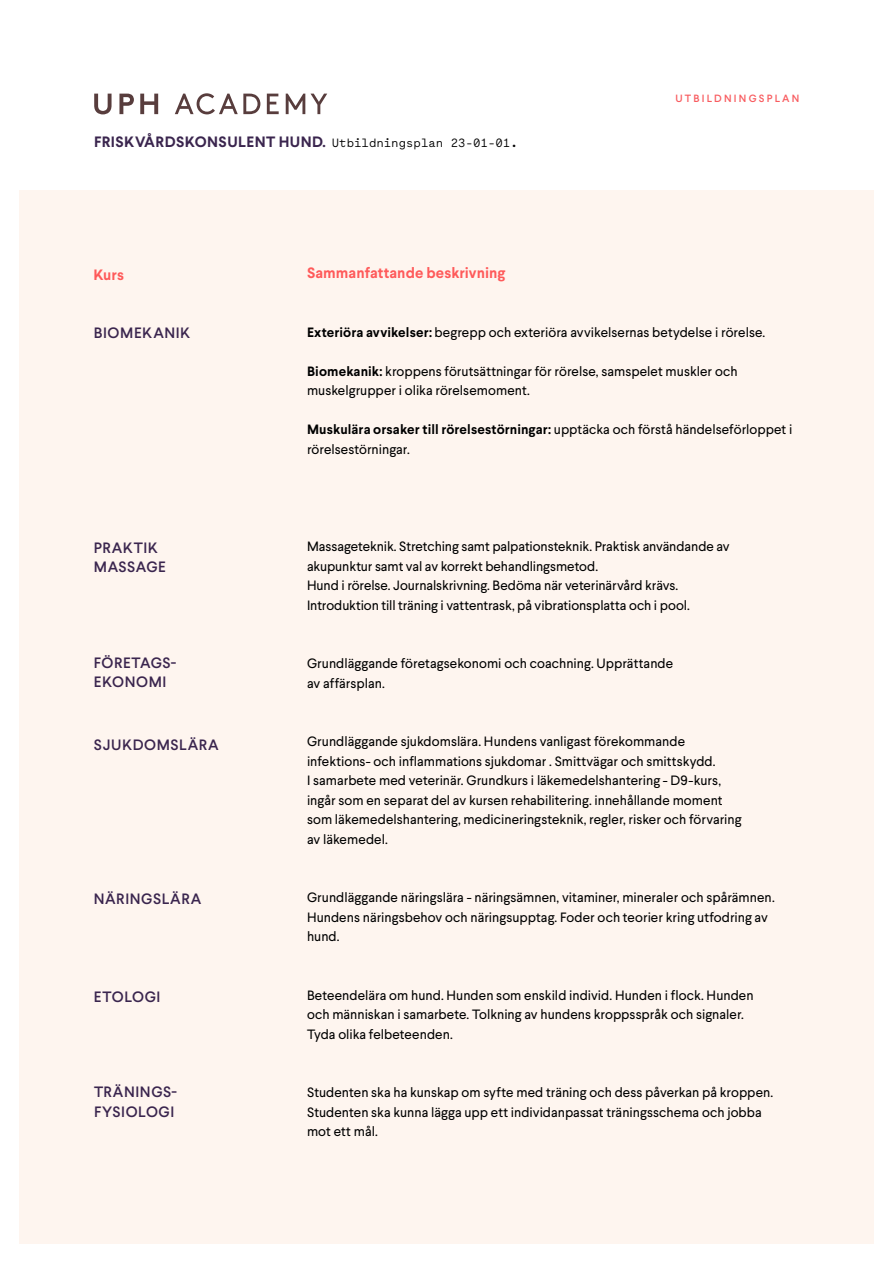
<style>
.page{position:relative;width:893px;height:1263px;background:#fff}
.page>*{position:absolute;margin:0;border:0;box-sizing:border-box;transform-origin:0 0}
.t1{font:500 15px/19.5px "Larsseit";letter-spacing:.04em;color:#3a254e}
.t2{font:700 15px "Larsseit";letter-spacing:.03em;color:#3a254e}
.t3{font:700 15px "Larsseit";letter-spacing:.005em;color:#ff5a5a}
.t4{font:13.5px/19.5px "Larsseit";color:#000}
.t5{font:500 10.5px "Larsseit";letter-spacing:.21em;color:#f85c60}
.s1{font-family:"Maax Mono";font-weight:400;font-size:12px;color:#000}
.s2{font-weight:700}
</style>
<div class="page">
<svg style="left:94px;top:94px;width:18px;height:20px"></svg>
<svg style="left:119px;top:94px;width:15px;height:20px"></svg>
<svg style="left:140px;top:94px;width:18px;height:20px"></svg>
<svg style="left:175px;top:93px;width:85px;height:21px"></svg>
<svg style="left:267px;top:94px;width:12px;height:20px"></svg>
<svg style="left:286px;top:94px;width:41px;height:20px"></svg>
<div style="left:19px;top:190px;width:855px;height:1054px;background:#fef5ef"></div>
<p class="t2" style="left:94px;top:132px;width:425px">FRISKVÅRDSKONSULENT HUND. <span class="s1">Utbildningsplan 23-01-01.</span></p>
<p class="t3" style="left:93px;top:265px;width:32px">Kurs</p>
<p class="t3" style="left:307px;top:263px;width:200px">Sammanfattande beskrivning</p>
<p class="t5" style="left:675px;top:91px;width:126px">UTBILDNINGSPLAN</p>
<p class="t1" style="left:94px;top:323px;width:98px">BIOMEKANIK</p>
<p class="t4" style="left:307px;top:322px;width:460px"><span class="s2">Exteriöra avvikelser:</span> begrepp och exteriöra avvikelsernas betydelse i rörelse.</p>
<p class="t4" style="left:307px;top:361px;width:432px"><span class="s2">Biomekanik:</span> kroppens förutsättningar för rörelse, samspelet muskler och muskelgrupper i olika rörelsemoment.</p>
<p class="t4" style="left:307px;top:420px;width:487px"><span class="s2">Muskulära orsaker till rörelsestörningar:</span> upptäcka och förstå händelseförloppet i rörelsestörningar.</p>
<p class="t1" style="left:94px;top:538px;width:73px">PRAKTIK<br>MASSAGE</p>
<p class="t4" style="left:307px;top:536px;width:424px">Massageteknik. Stretching samt palpationsteknik. Praktisk användande av akupunktur samt val av korrekt behandlingsmetod.<br>Hund i rörelse. Journalskrivning. Bedöma när veterinärvård krävs.<br>Introduktion till träning i vattentrask, på vibrationsplatta och i pool.</p>
<p class="t1" style="left:94px;top:653px;width:84px">FÖRETAGS-<br>EKONOMI</p>
<p class="t4" style="left:307px;top:653px;width:368px">Grundläggande företagsekonomi och coachning. Upprättande av affärsplan.</p>
<p class="t1" style="left:94px;top:735px;width:126px">SJUKDOMSLÄRA</p>
<p class="t4" style="left:307px;top:731px;width:436px">Grundläggande sjukdomslära. Hundens vanligast förekommande infektions- och inflammations sjukdomar . Smittvägar och smittskydd.<br>I samarbete med veterinär. Grundkurs i läkemedelshantering - D9-kurs, ingår som en separat del av kursen rehabilitering. innehållande moment som läkemedelshantering, medicineringsteknik, regler, risker och förvaring av läkemedel.</p>
<p class="t1" style="left:94px;top:889px;width:109px">NÄRINGSLÄRA</p>
<p class="t4" style="left:307px;top:887px;width:469px">Grundläggande näringslära - näringsämnen, vitaminer, mineraler och spårämnen.<br>Hundens näringsbehov och näringsupptag. Foder och teorier kring utfodring av hund.</p>
<p class="t1" style="left:94px;top:987px;width:68px">ETOLOGI</p>
<p class="t4" style="left:307px;top:985px;width:448px">Beteendelära om hund. Hunden som enskild individ. Hunden i flock. Hunden och människan i samarbete. Tolkning av hundens kroppsspråk och signaler.<br>Tyda olika felbeteenden.</p>
<p class="t1" style="left:94px;top:1082px;width:84px">TRÄNINGS-<br>FYSIOLOGI</p>
<p class="t4" style="left:307px;top:1082px;width:468px">Studenten ska ha kunskap om syfte med träning och dess påverkan på kroppen.<br>Studenten ska kunna lägga upp ett individanpassat träningsschema och jobba mot ett mål.</p>
</div>
